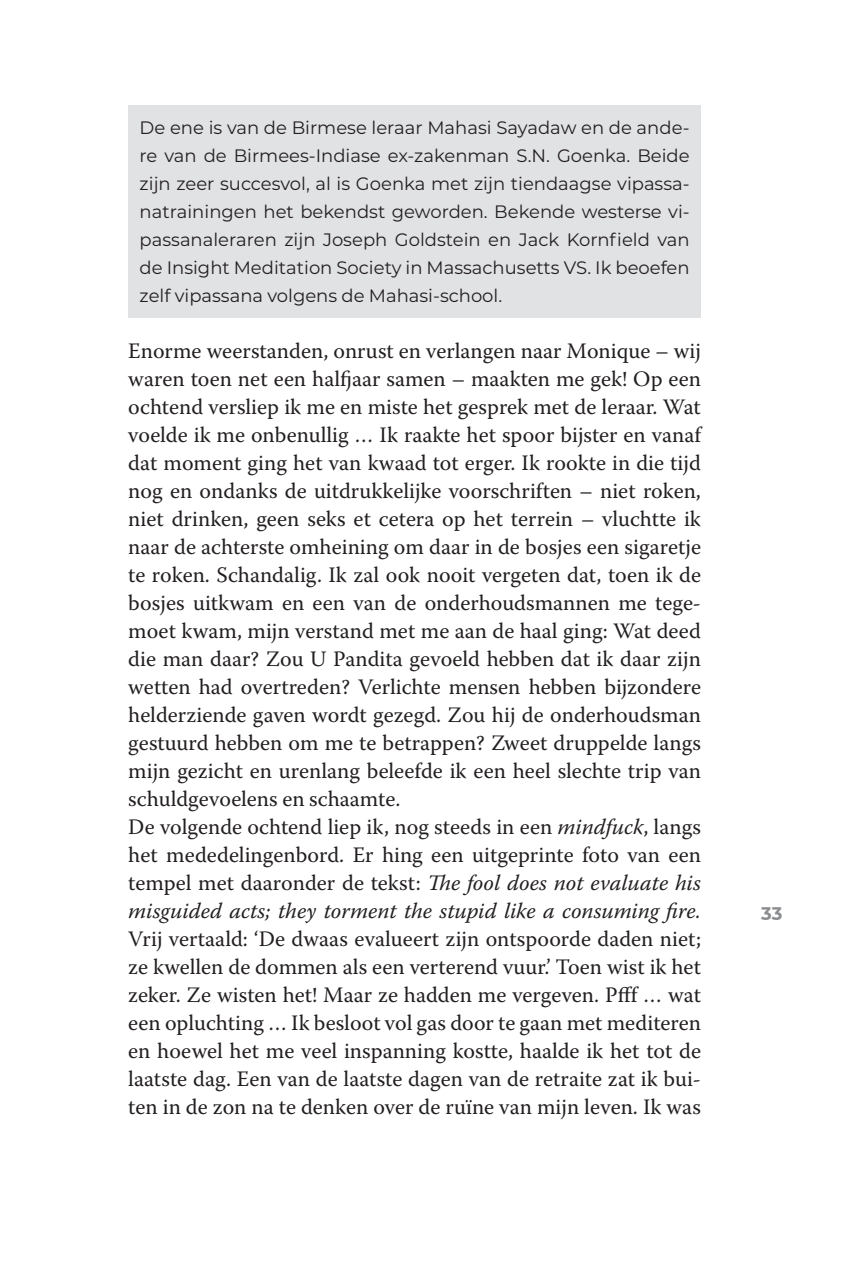
<style>
.page{position:relative;width:853px;height:1273px;background:#fff}
.page>*{position:absolute;margin:0;border:0;box-sizing:border-box;transform-origin:0 0}
.t1{font:22px/28px "Warnock Pro";color:#231f20;text-align:justify}
.arc{font:18px/28px "Montserrat";color:#231f20;text-align:justify}
.t2{font:700 18px "Montserrat";color:#8a8c8f}
.s1{font-style:italic}
</style>
<div class="page">
<div style="left:128px;top:105px;width:573px;height:213px;background:#e1e2e4"></div>
<p class="arc" style="left:140px;top:113px;width:551px">De ene is van de Birmese leraar Mahasi Sayadaw en de ande&shy;re van de Birmees-Indiase ex-zakenman S.N. Goenka. Beide zijn zeer succesvol, al is Goenka met zijn tiendaagse vipassa&shy;natrainingen het bekendst geworden. Bekende westerse vi&shy;passanaleraren zijn Joseph Goldstein en Jack Kornfield van de Insight Meditation Society in Massachusetts VS. Ik beoefen zelf vipassana volgens de Mahasi-school.</p>
<p class="t1" style="left:128px;top:336px;width:574px">Enorme weerstanden, onrust en verlangen naar Monique – wij waren toen net een halfjaar samen – maakten me gek! Op een ochtend versliep ik me en miste het gesprek met de leraar. Wat voelde ik me onbenullig … Ik raakte het spoor bijster en vanaf dat moment ging het van kwaad tot erger. Ik rookte in die tijd nog en ondanks de uitdrukkelijke voorschriften – niet roken, niet drinken, geen seks et cetera op het terrein – vluchtte ik naar de achterste omheining om daar in de bosjes een sigaretje te roken. Schandalig. Ik zal ook nooit vergeten dat, toen ik de bosjes uitkwam en een van de onderhoudsmannen me tege&shy;moet kwam, mijn verstand met me aan de haal ging: Wat deed die man daar? Zou U Pandita gevoeld hebben dat ik daar zijn wetten had overtreden? Verlichte mensen hebben bijzondere helderziende gaven wordt gezegd. Zou hij de onderhoudsman gestuurd hebben om me te betrappen? Zweet druppelde langs mijn gezicht en urenlang beleefde ik een heel slechte trip van schuldgevoelens en schaamte.</p>
<p class="t1" style="left:128px;top:812px;width:574px">De volgende ochtend liep ik, nog steeds in een <span class="s1">mindfuck</span>, langs het mededelingenbord. Er hing een uitgeprinte foto van een tempel met daaronder de tekst: <span class="s1">The fool does not evaluate his misguided acts; they torment the stupid like a consuming fire.<br></span>Vrij vertaald: ‘De dwaas evalueert zijn ontspoorde daden niet; ze kwellen de dommen als een verterend vuur.’ Toen wist ik het zeker. Ze wisten het! Maar ze hadden me vergeven. Pfff … wat een opluchting … Ik besloot vol gas door te gaan met mediteren en hoewel het me veel inspanning kostte, haalde ik het tot de laatste dag. Een van de laatste dagen van de retraite zat ik bui&shy;ten in de zon na te denken over de ruïne van mijn leven. Ik was</p>
<p class="t2" style="left:761px;top:899px;width:23px">33</p>
</div>
